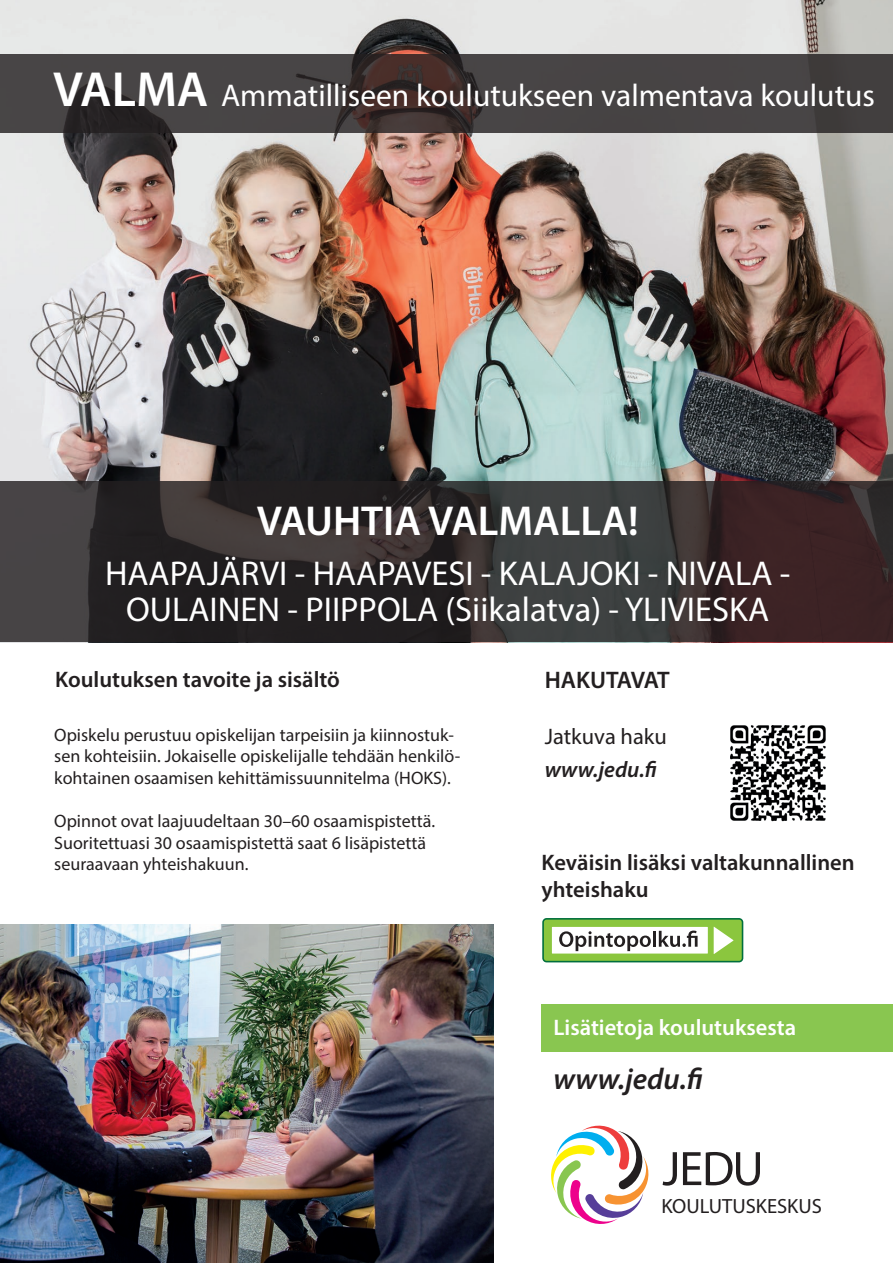
<style>
.page{position:relative;width:893px;height:1263px;background:#fff}
.page>*{position:absolute;margin:0;border:0;box-sizing:border-box;transform-origin:0 0}
.t1{font:600 42px "Myriad Pro";color:#fff}
.t2{font:34.5px/36px "Myriad Pro";color:#fff;text-align:center}
.t3{font:31.5px "Myriad Pro";color:#fff}
.t4{font:italic 600 30px "Myriad Pro";letter-spacing:.005em;color:#231f20}
.t5{font:600 24px "Myriad Pro";letter-spacing:-.025em;color:#231f20}
.t6{font:600 22.5px/27px "Myriad Pro";color:#231f20}
.t7{font:600 22.5px "Myriad Pro";color:#fff}
.t8{font:22.5px "Myriad Pro";color:#231f20}
.t9{font:italic 600 22.5px "Myriad Pro";letter-spacing:.005em;color:#231f20}
.t10{font:20.55px "Myriad Pro";color:#231f20}
.t11{font:18px/21.6px "Myriad Pro";color:#231f20}
.s1{font-weight:600;font-size:49.5px}
</style>
<div class="page">
<img style="left:0;top:0;width:893px;height:481px">
<svg style="left:0;top:481px;width:893px;height:161px;background:#342d2e"></svg>
<svg style="left:0;top:54px;width:893px;height:79px;background:#433e3e"></svg>
<div style="left:541px;top:1005px;width:352px;height:47px;background:#89c650"></div>
<svg style="left:551px;top:1125px;width:98px;height:99px"></svg>
<svg style="left:663px;top:1152px;width:14px;height:33px"></svg>
<svg style="left:683px;top:1152px;width:77px;height:33px"></svg>
<svg style="left:542px;top:918px;width:201px;height:44px"></svg>
<img style="left:0;top:925px;width:493px;height:338px">
<img style="left:730px;top:725px;width:96px;height:97px">
<h3 class="t3" style="left:53px;top:76px;width:823px"><span class="s1">VALMA</span> Ammatilliseen koulutukseen valmentava koulutus</h3>
<h1 class="t1" style="left:257px;top:494px;width:383px">VAUHTIA VALMALLA!</h1>
<h2 class="t2" style="left:105px;top:555px;width:687px">HAAPAJÄRVI - HAAPAVESI - KALAJOKI - NIVALA -<br>OULAINEN - PIIPPOLA (Siikalatva) - YLIVIESKA</h2>
<p class="t6" style="left:55px;top:665px;width:286px">Koulutuksen tavoite ja sisältö</p>
<h3 class="t5" style="left:545px;top:665px;width:127px">HAKUTAVAT</h3>
<p class="t11" style="left:54px;top:723px;width:407px">Opiskelu perustuu opiskelijan tarpeisiin ja kiinnostuk&shy;sen kohteisiin. Jokaiselle opiskelijalle tehdään henkilö&shy;kohtainen osaamisen kehittämissuunnitelma (HOKS).</p>
<p class="t11" style="left:54px;top:810px;width:382px">Opinnot ovat laajuudeltaan 30–60 osaamispistettä.<br>Suoritettuasi 30 osaamispistettä saat 6 lisäpistettä seuraavaan yhteishakuun.</p>
<p class="t8" style="left:545px;top:722px;width:124px">Jatkuva haku</p>
<p class="t9" style="left:545px;top:755px;width:114px">www.jedu.fi</p>
<p class="t6" style="left:541px;top:848px;width:315px">Keväisin lisäksi valtakunnallinen yhteishaku</p>
<p class="t7" style="left:553px;top:1013px;width:244px">Lisätietoja koulutuksesta</p>
<h3 class="t4" style="left:553px;top:1059px;width:151px">www.jedu.fi</h3>
<p class="t10" style="left:661px;top:1193px;width:162px">KOULUTUSKESKUS</p>
</div>
